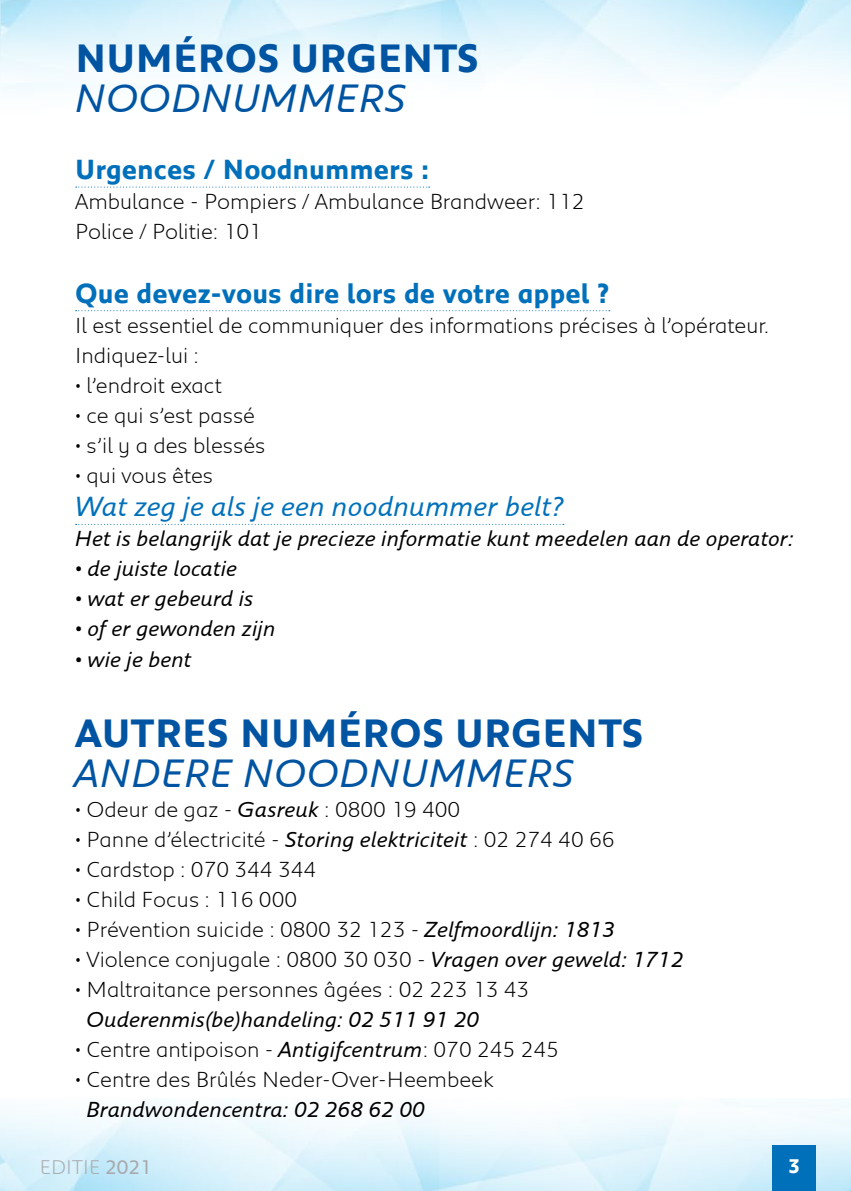
<style>
.page{position:relative;width:851px;height:1191px;background:#fff}
.page>*{position:absolute;margin:0;border:0;box-sizing:border-box;transform-origin:0 0}
.t1{font:700 40px "Peugeot";color:#0054a2}
.t2{font:italic 40px "Peugeot";color:#0054a2}
.t3{font:700 28px "Peugeot";color:#0070bb}
.t4{font:italic 28px "Peugeot";color:#0070bb}
.t5{font:300 22px/30px "Peugeot";color:#000}
.t6{font:italic 22px "Peugeot";color:#000}
.t7{font:300 20px "Peugeot";color:#a7a9ac}
.t8{font:700 20px "Peugeot";color:#fff}
.s1{font-weight:400;font-style:italic}
.s2{font-weight:400}
</style>
<div class="page">
<img style="left:0;top:1099px;width:850px;height:92px">
<div style="left:771px;top:1145px;width:44px;height:46px;background:#0070bb"></div>
<svg style="left:76px;top:187px;width:353px;height:1px"></svg>
<svg style="left:76px;top:310px;width:533px;height:1px"></svg>
<svg style="left:76px;top:524px;width:488px;height:1px"></svg>
<h1 class="t1" style="left:75px;top:35px;width:405px">NUMÉROS URGENTS</h1>
<h1 class="t2" style="left:75px;top:75px;width:333px">NOODNUMMERS</h1>
<p class="t3" style="left:75px;top:154px;width:355px">Urgences / Noodnummers :</p>
<p class="t5" style="left:75px;top:187px;width:510px">Ambulance - Pompiers / Ambulance Brandweer: 112<br>Police / Politie: 101</p>
<p class="t3" style="left:75px;top:277px;width:535px">Que devez-vous dire lors de votre appel ?</p>
<p class="t5" style="left:75px;top:310px;width:695px">Il est essentiel de communiquer des informations précises à l’opérateur.<br>Indiquez-lui :</p>
<p class="t5" style="left:75px;top:370px;width:148px">• l’endroit exact</p>
<p class="t5" style="left:75px;top:400px;width:181px">• ce qui s’est passé</p>
<p class="t5" style="left:75px;top:430px;width:192px">• s’il y a des blessés</p>
<p class="t5" style="left:75px;top:460px;width:139px">• qui vous êtes</p>
<p class="t4" style="left:75px;top:491px;width:490px">Wat zeg je als je een noodnummer belt?</p>
<p class="t6" style="left:75px;top:526px;width:720px">Het is belangrijk dat je precieze informatie kunt meedelen aan de operator:</p>
<p class="t6" style="left:75px;top:556px;width:164px">• de juiste locatie</p>
<p class="t6" style="left:75px;top:586px;width:180px">• wat er gebeurd is</p>
<p class="t6" style="left:75px;top:616px;width:202px">• of er gewonden zijn</p>
<p class="t6" style="left:75px;top:646px;width:118px">• wie je bent</p>
<h1 class="t1" style="left:75px;top:710px;width:570px">AUTRES NUMÉROS URGENTS</h1>
<h1 class="t2" style="left:75px;top:750px;width:501px">ANDERE NOODNUMMERS</h1>
<p class="t5" style="left:75px;top:794px;width:386px">• Odeur de gaz - <span class="s1">Gasreuk</span> : 0800 19 400</p>
<p class="t5" style="left:75px;top:824px;width:541px">• Panne d’électricité - <span class="s1">Storing elektriciteit</span> : 02 274 40 66</p>
<p class="t5" style="left:75px;top:854px;width:242px">• Cardstop : 070 344 344</p>
<p class="t5" style="left:75px;top:884px;width:223px">• Child Focus : 116 000</p>
<p class="t5" style="left:75px;top:914px;width:541px">• Prévention suicide : 0800 32 123 - <span class="s1">Zelfmoordlijn: 1813</span></p>
<p class="t5" style="left:75px;top:944px;width:610px">• Violence conjugale : 0800 30 030 - <span class="s1">Vragen over geweld: 1712</span></p>
<p class="t5" style="left:75px;top:974px;width:455px">• Maltraitance personnes âgées : 02 223 13 43</p>
<p class="t6" style="left:87px;top:1006px;width:394px">Ouderenmis(be)handeling: 02 511 91 20</p>
<p class="t5" style="left:75px;top:1034px;width:485px">• Centre antipoison - <span class="s1">Antigifcentrum</span>: 070 245 245</p>
<p class="t5" style="left:75px;top:1064px;width:420px">• Centre des Brûlés Neder-Over-Heembeek</p>
<p class="t6" style="left:87px;top:1096px;width:340px">Brandwondencentra: 02 268 62 00</p>
<p class="t7" style="left:40px;top:1155px;width:113px">EDITIE <span class="s2">2021</span></p>
<p class="t8" style="left:788px;top:1155px;width:13px">3</p>
</div>
